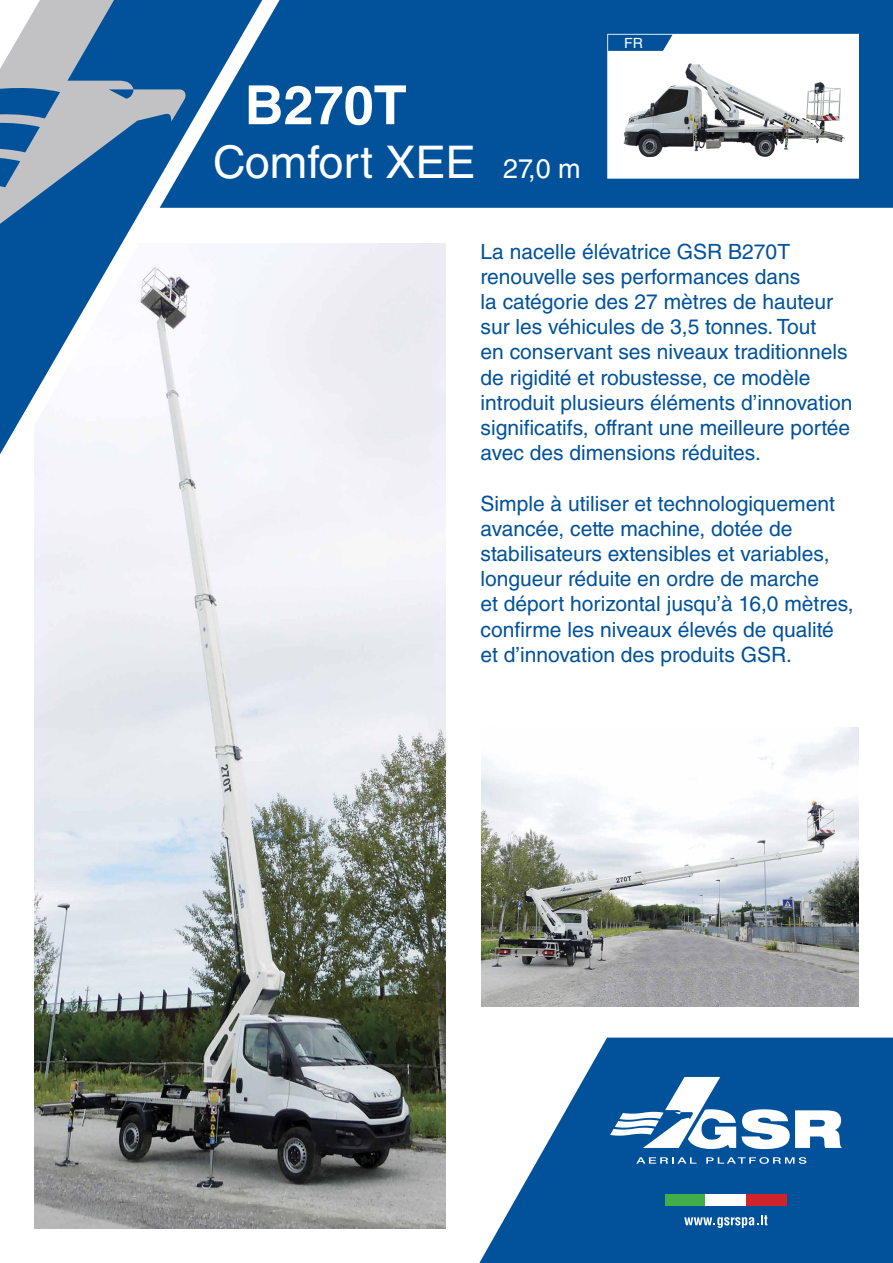
<style>
.page{position:relative;width:893px;height:1263px;background:#fff}
.page>*{position:absolute;margin:0;border:0;box-sizing:border-box;transform-origin:0 0}
.t1{font:700 54px "Helvetica LT Std";color:#fff}
.t2{font:45px "Helvetica LT Std";color:#fff}
.t3{font:27px "Helvetica LT Std";color:#fff}
.t4{font:21px/25.2px "Helvetica LT Std";color:#01529a}
.t5{font:14.1px "Helvetica LT Std";color:#fff}
</style>
<div class="page">
<img style="left:34px;top:243px;width:412px;height:986px">
<div style="left:302px;top:0;width:591px;height:208px;background:#01529a"></div>
<div style="left:608px;top:35px;width:250px;height:143px;background:#fff"></div>
<img style="left:623px;top:63px;width:222px;height:94px">
<div style="left:607px;top:34px;width:252px;height:145px;border:2px solid #fff"></div>
<svg style="left:608px;top:35px;width:64px;height:16px"></svg>
<svg style="left:0;top:0;width:302px;height:606px"></svg>
<svg style="left:479px;top:1037px;width:414px;height:226px;fill:#01529a"></svg>
<div style="left:666px;top:1195px;width:40px;height:11px;background:#40ae49"></div>
<div style="left:706px;top:1195px;width:40px;height:11px;background:#fff"></div>
<div style="left:746px;top:1195px;width:40px;height:11px;background:#d1232a"></div>
<svg style="left:684px;top:1215px;width:83px;height:13px"></svg>
<svg style="left:610px;top:1077px;width:232px;height:72px"></svg>
<svg style="left:636px;top:1157px;width:60px;height:6px"></svg>
<svg style="left:706px;top:1157px;width:100px;height:7px"></svg>
<img style="left:482px;top:727px;width:377px;height:280px">
<p class="t1" style="left:245px;top:72px;width:164px">B270T</p>
<p class="t2" style="left:213px;top:136px;width:264px">Comfort XEE</p>
<p class="t3" style="left:503px;top:153px;width:79px">27,0 m</p>
<p class="t5" style="left:624px;top:35px;width:20px">FR</p>
<p class="t4" style="left:480px;top:238px;width:373px">La nacelle élévatrice GSR B270T renouvelle ses performances dans<br>la catégorie des 27 mètres de hauteur sur les véhicules de 3,5 tonnes. Tout<br>en conservant ses niveaux traditionnels de rigidité et robustesse, ce modèle introduit plusieurs éléments d’innovation significatifs, offrant une meilleure portée avec des dimensions réduites.</p>
<p class="t4" style="left:480px;top:490px;width:375px">Simple à utiliser et technologiquement avancée, cette machine, dotée de stabilisateurs extensibles et variables, longueur réduite en ordre de marche<br>et déport horizontal jusqu’à 16,0 mètres, confirme les niveaux élevés de qualité et d’innovation des produits GSR.</p>
</div>
